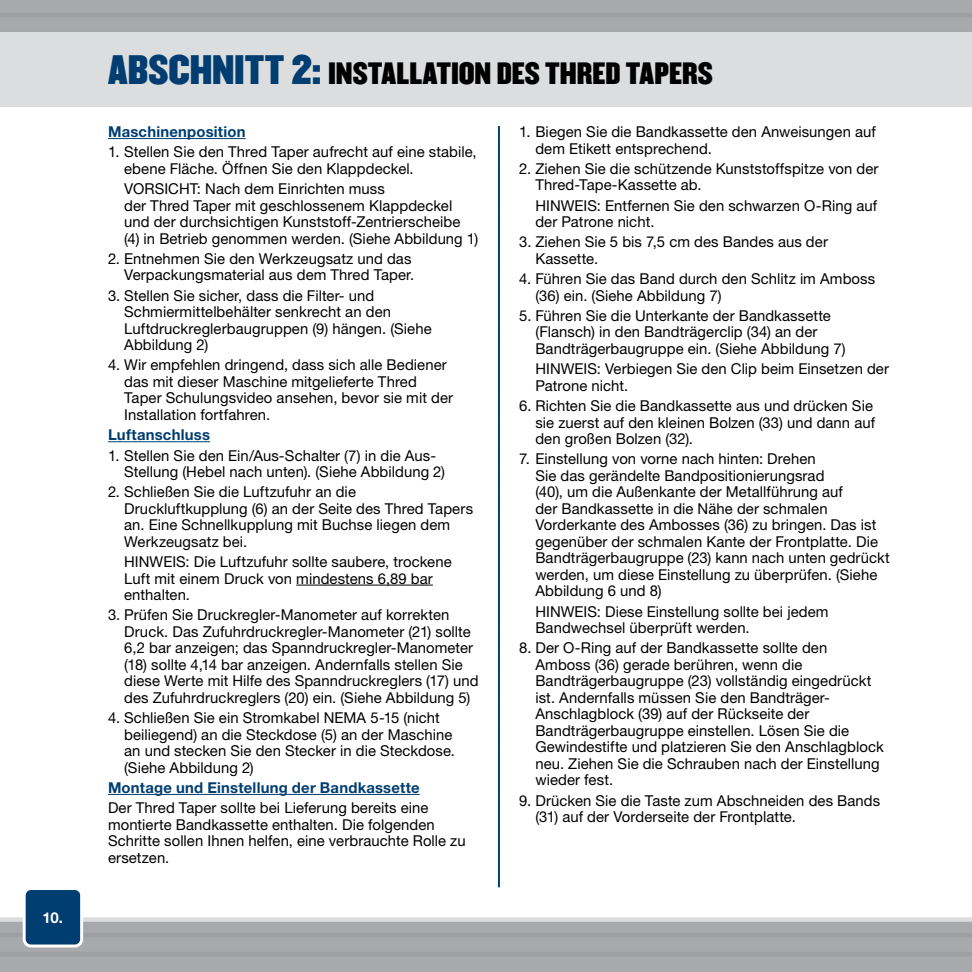
<style>
.page{position:relative;width:972px;height:972px;background:#a7a9ac}
.page>*{position:absolute;margin:0;border:0;box-sizing:border-box;transform-origin:0 0}
.t1{font:27px "Champion HTF Middleweight";color:#000}
.t2{font:15px/16.5px "Helvetica Neue LT Std";letter-spacing:.005em;color:#000}
.t3{font:700 15px "Helvetica Neue LT Std";letter-spacing:.015em;color:#003d71}
.t4{font:700 15px "Helvetica Neue LT Std";color:#fff}
.s1{font-size:36px;color:#003d71}
</style>
<div class="page">
<hr style="left:0;top:32px;width:972px;height:4px;background:#dcddde">
<hr style="left:0;top:13px;width:972px;height:4px;background:#9d9fa2">
<hr style="left:0;top:952px;width:972px;height:4px;background:#9d9fa2">
<hr style="left:0;top:933px;width:972px;height:4px;background:#9d9fa2">
<div style="left:0;top:107px;width:972px;height:815px;background:#fff"></div>
<hr style="left:108px;top:138px;width:138px;height:1px;background:#003d71">
<hr style="left:108px;top:441px;width:102px;height:1px;background:#003d71">
<hr style="left:296px;top:585px;width:137px;height:1px;background:#000">
<hr style="left:108px;top:794px;width:312px;height:1px;background:#003d71">
<div style="left:0;top:33px;width:972px;height:74px;background:#dcddde"></div>
<svg style="left:498px;top:126px;width:2px;height:761px;background:#084375"></svg>
<div style="left:24px;top:889px;width:58px;height:57px;background:#003d71;border-radius:7px"></div>
<div style="left:23px;top:887px;width:60px;height:61px;border:3px solid #fff;border-radius:7px"></div>
<p class="t4" style="left:42px;top:908px;width:22px">10.</p>
<h1 class="t1" style="left:108px;top:56px;width:606px"><span class="s1">ABSCHNITT 2:</span> INSTALLATION DES THRED TAPERS</h1>
<p class="t3" style="left:108px;top:122px;width:139px">Maschinenposition</p>
<p class="t2" style="left:124px;top:144px;width:354px;text-indent:-16px">1. Stellen Sie den Thred Taper aufrecht auf eine stabile, ebene Fläche. Öffnen Sie den Klappdeckel.</p>
<p class="t2" style="left:124px;top:180px;width:356px">VORSICHT: Nach dem Einrichten muss<br>der Thred Taper mit geschlossenem Klappdeckel und der durchsichtigen Kunststoff-Zentrierscheibe (4) in Betrieb genommen werden. (Siehe Abbildung 1)</p>
<p class="t2" style="left:108px;top:250px;width:308px;text-align:right">2. Entnehmen Sie den Werkzeugsatz und das<br>Verpackungsmaterial aus dem Thred Taper.</p>
<p class="t2" style="left:124px;top:287px;width:309px;text-indent:-16px">3. Stellen Sie sicher, dass die Filter- und Schmiermittelbehälter senkrecht an den Luftdruckreglerbaugruppen (9) hängen. (Siehe Abbildung 2)</p>
<p class="t2" style="left:124px;top:357px;width:330px;text-indent:-16px">4. Wir empfehlen dringend, dass sich alle Bediener das mit dieser Maschine mitgelieferte Thred Taper Schulungsvideo ansehen, bevor sie mit der Installation fortfahren.</p>
<p class="t3" style="left:108px;top:426px;width:104px">Luftanschluss</p>
<p class="t2" style="left:124px;top:447px;width:322px;text-indent:-16px">1. Stellen Sie den Ein/Aus-Schalter (7) in die Aus-<br>Stellung (Hebel nach unten). (Siehe Abbildung 2)</p>
<p class="t2" style="left:124px;top:484px;width:350px;text-indent:-16px">2. Schließen Sie die Luftzufuhr an die Druckluftkupplung (6) an der Seite des Thred Tapers an. Eine Schnellkupplung mit Buchse liegen dem Werkzeugsatz bei.</p>
<p class="t2" style="left:124px;top:553px;width:329px">HINWEIS: Die Luftzufuhr sollte saubere, trockene<br>Luft mit einem Druck von mindestens 6,89 bar enthalten.</p>
<p class="t2" style="left:124px;top:607px;width:356px;text-indent:-16px">3. Prüfen Sie Druckregler-Manometer auf korrekten Druck. Das Zufuhrdruckregler-Manometer (21) sollte 6,2 bar anzeigen; das Spanndruckregler-Manometer (18) sollte 4,14 bar anzeigen. Andernfalls stellen Sie diese Werte mit Hilfe des Spanndruckreglers (17) und des Zufuhrdruckreglers (20) ein. (Siehe Abbildung 5)</p>
<p class="t2" style="left:124px;top:709px;width:332px;text-indent:-16px">4. Schließen Sie ein Stromkabel NEMA 5-15 (nicht beiliegend) an die Steckdose (5) an der Maschine an und stecken Sie den Stecker in die Steckdose. (Siehe Abbildung 2)</p>
<p class="t3" style="left:108px;top:778px;width:313px">Montage und Einstellung der Bandkassette</p>
<p class="t2" style="left:108px;top:799px;width:359px">Der Thred Taper sollte bei Lieferung bereits eine montierte Bandkassette enthalten. Die folgenden Schritte sollen Ihnen helfen, eine verbrauchte Rolle zu ersetzen.</p>
<p class="t2" style="left:535px;top:123px;width:342px;text-indent:-16px">1. Biegen Sie die Bandkassette den Anweisungen auf dem Etikett entsprechend.</p>
<p class="t2" style="left:535px;top:160px;width:345px;text-indent:-16px">2. Ziehen Sie die schützende Kunststoffspitze von der<br>Thred-Tape-Kassette ab.</p>
<p class="t2" style="left:535px;top:197px;width:343px">HINWEIS: Entfernen Sie den schwarzen O-Ring auf der Patrone nicht.</p>
<p class="t2" style="left:535px;top:234px;width:294px;text-indent:-16px">3. Ziehen Sie 5 bis 7,5 cm des Bandes aus der<br>Kassette.</p>
<p class="t2" style="left:535px;top:270px;width:341px;text-indent:-16px">4. Führen Sie das Band durch den Schlitz im Amboss (36) ein. (Siehe Abbildung 7)</p>
<p class="t2" style="left:535px;top:307px;width:312px;text-indent:-16px">5. Führen Sie die Unterkante der Bandkassette (Flansch) in den Bandträgerclip (34) an der<br>Bandträgerbaugruppe ein. (Siehe Abbildung 7)</p>
<p class="t2" style="left:535px;top:360px;width:355px">HINWEIS: Verbiegen Sie den Clip beim Einsetzen der<br>Patrone nicht.</p>
<p class="t2" style="left:535px;top:397px;width:341px;text-indent:-16px">6. Richten Sie die Bandkassette aus und drücken Sie sie zuerst auf den kleinen Bolzen (33) und dann auf den großen Bolzen (32).</p>
<p class="t2" style="left:535px;top:451px;width:356px;text-indent:-16px">7. Einstellung von vorne nach hinten: Drehen<br>Sie das gerändelte Bandpositionierungsrad<br>(40), um die Außenkante der Metallführung auf<br>der Bandkassette in die Nähe der schmalen Vorderkante des Ambosses (36) zu bringen. Das ist gegenüber der schmalen Kante der Frontplatte. Die Bandträgerbaugruppe (23) kann nach unten gedrückt werden, um diese Einstellung zu überprüfen. (Siehe Abbildung 6 und 8)</p>
<p class="t2" style="left:535px;top:603px;width:295px">HINWEIS: Diese Einstellung sollte bei jedem<br>Bandwechsel überprüft werden.</p>
<p class="t2" style="left:535px;top:640px;width:350px;text-indent:-16px">8. Der O-Ring auf der Bandkassette sollte den Amboss (36) gerade berühren, wenn die Bandträgerbaugruppe (23) vollständig eingedrückt ist. Andernfalls müssen Sie den Bandträger-Anschlagblock (39) auf der Rückseite der Bandträgerbaugruppe einstellen. Lösen Sie die Gewindestifte und platzieren Sie den Anschlagblock neu. Ziehen Sie die Schrauben nach der Einstellung wieder fest.</p>
<p class="t2" style="left:535px;top:792px;width:346px;text-indent:-16px">9. Drücken Sie die Taste zum Abschneiden des Bands (31) auf der Vorderseite der Frontplatte.</p>
</div>
